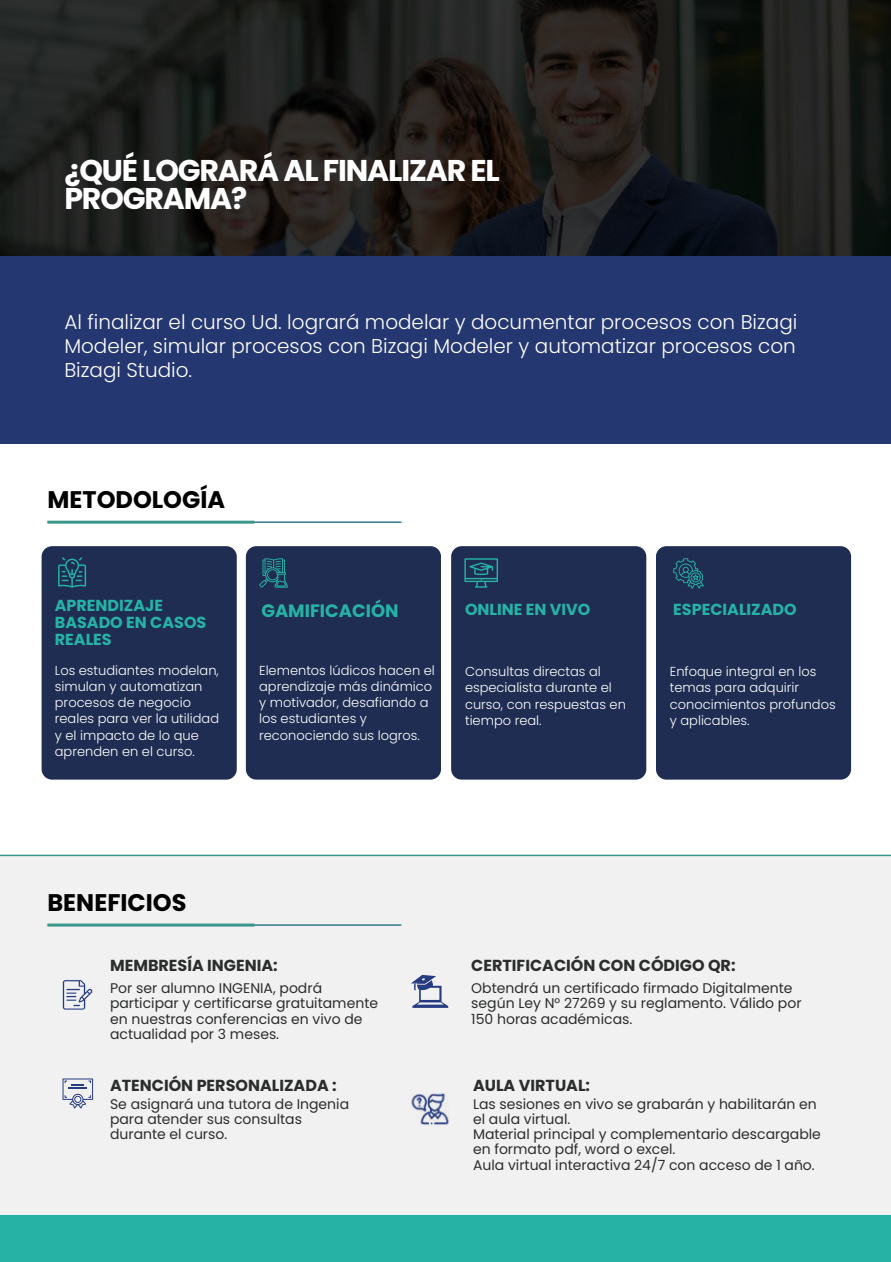
<style>
.page{position:relative;width:891px;height:1262px;background:#fff}
.page>*{position:absolute;margin:0;border:0;box-sizing:border-box;transform-origin:0 0}
.t1{font:700 30px/28.4px "Poppins";letter-spacing:-.04em;color:#fff}
.t2{font:700 24px "Poppins";color:#000}
.t3{font:300 20px/24px "Poppins";color:#fff;text-align:justify}
.t4{font:700 18px "Poppins";color:#26b3a5}
.t5{font:700 16px "Poppins";color:#2c2d2d}
.t6{font:700 16px/17.2px "Poppins";color:#26b3a5}
.t7{font:14px/15.2px "Poppins";color:#2c2d2d}
.t8{font:300 13px/16.2px "Poppins";color:#fff}
</style>
<div class="page">
<svg style="left:0;top:0;width:891px;height:256px;background:#1d1d1b"></svg>
<div style="left:0;top:856px;width:891px;height:403px;background:#f1f1f1"></div>
<div style="left:0;top:256px;width:891px;height:188px;background:#243770"></div>
<div style="left:0;top:1214px;width:891px;height:47px;background:#26b3a5"></div>
<hr style="left:0;top:854px;width:891px;height:2px;background:#3a9688">
<div style="left:656px;top:546px;width:195px;height:233px;background:#1f2d52;border-radius:10px"></div>
<div style="left:451px;top:546px;width:195px;height:233px;background:#1f2d52;border-radius:10px"></div>
<div style="left:246px;top:546px;width:195px;height:233px;background:#1f2d52;border-radius:10px"></div>
<div style="left:42px;top:546px;width:195px;height:233px;background:#1f2d52;border-radius:10px"></div>
<hr style="left:48px;top:924px;width:353px;height:1px;background:#347a88">
<hr style="left:48px;top:923px;width:207px;height:3px;background:#3a9688">
<hr style="left:48px;top:521px;width:353px;height:2px;background:#347a88">
<hr style="left:48px;top:520px;width:207px;height:3px;background:#3a9688">
<svg style="left:62px;top:980px;width:31px;height:30px"></svg>
<svg style="left:63px;top:1078px;width:30px;height:30px"></svg>
<img style="left:411px;top:1093px;width:38px;height:32px">
<svg style="left:411px;top:975px;width:37px;height:33px"></svg>
<svg style="left:58px;top:557px;width:28px;height:30px"></svg>
<svg style="left:259px;top:558px;width:29px;height:29px"></svg>
<svg style="left:464px;top:558px;width:33px;height:29px"></svg>
<svg style="left:673px;top:558px;width:30px;height:30px"></svg>
<h1 class="t1" style="left:64px;top:156px;width:437px">¿QUÉ LOGRARÁ AL FINALIZAR EL<br>PROGRAMA?</h1>
<h3 class="t3" style="left:64px;top:310px;width:735px">Al finalizar el curso Ud. logrará modelar y documentar procesos con Bizagi Modeler, simular procesos con Bizagi Modeler y automatizar procesos con Bizagi Studio.</h3>
<h2 class="t2" style="left:48px;top:482px;width:179px">METODOLOGÍA</h2>
<p class="t6" style="left:55px;top:596px;width:153px">APRENDIZAJE<br>BASADO EN CASOS<br>REALES</p>
<p class="t8" style="left:55px;top:662px;width:166px">Los estudiantes modelan, simulan y automatizan procesos de negocio reales para ver la utilidad y el impacto de lo que aprenden en el curso.</p>
<p class="t4" style="left:261px;top:597px;width:139px">GAMIFICACIÓN</p>
<p class="t8" style="left:259px;top:662px;width:177px">Elementos lúdicos hacen el aprendizaje más dinámico y motivador, desafiando a los estudiantes y reconociendo sus logros.</p>
<p class="t6" style="left:465px;top:600px;width:127px">ONLINE EN VIVO</p>
<p class="t8" style="left:465px;top:663px;width:162px">Consultas directas al especialista durante el curso, con respuestas en tiempo real.</p>
<p class="t6" style="left:673px;top:600px;width:125px">ESPECIALIZADO</p>
<p class="t8" style="left:670px;top:663px;width:167px">Enfoque integral en los temas para adquirir conocimientos profundos y aplicables.</p>
<h2 class="t2" style="left:48px;top:885px;width:141px">BENEFICIOS</h2>
<p class="t5" style="left:110px;top:954px;width:169px">MEMBRESÍA INGENIA:</p>
<p class="t7" style="left:110px;top:980px;width:270px">Por ser alumno INGENIA, podrá participar y certificarse gratuitamente en nuestras conferencias en vivo de actualidad por 3 meses.</p>
<p class="t5" style="left:110px;top:1073px;width:228px">ATENCIÓN PERSONALIZADA :</p>
<p class="t7" style="left:110px;top:1096px;width:241px">Se asignará una tutora de Ingenia para atender sus consultas durante el curso.</p>
<p class="t5" style="left:471px;top:954px;width:266px">CERTIFICACIÓN CON CÓDIGO QR:</p>
<p class="t7" style="left:471px;top:980px;width:332px">Obtendrá un certificado firmado Digitalmente según Ley N° 27269 y su reglamento. Válido por<br>150 horas académicas.</p>
<p class="t5" style="left:473px;top:1073px;width:119px">AULA VIRTUAL:</p>
<p class="t7" style="left:473px;top:1096px;width:349px">Las sesiones en vivo se grabarán y habilitarán en el aula virtual.<br>Material principal y complementario descargable en formato pdf, word o excel.<br>Aula virtual interactiva 24/7 con acceso de 1 año.</p>
</div>
